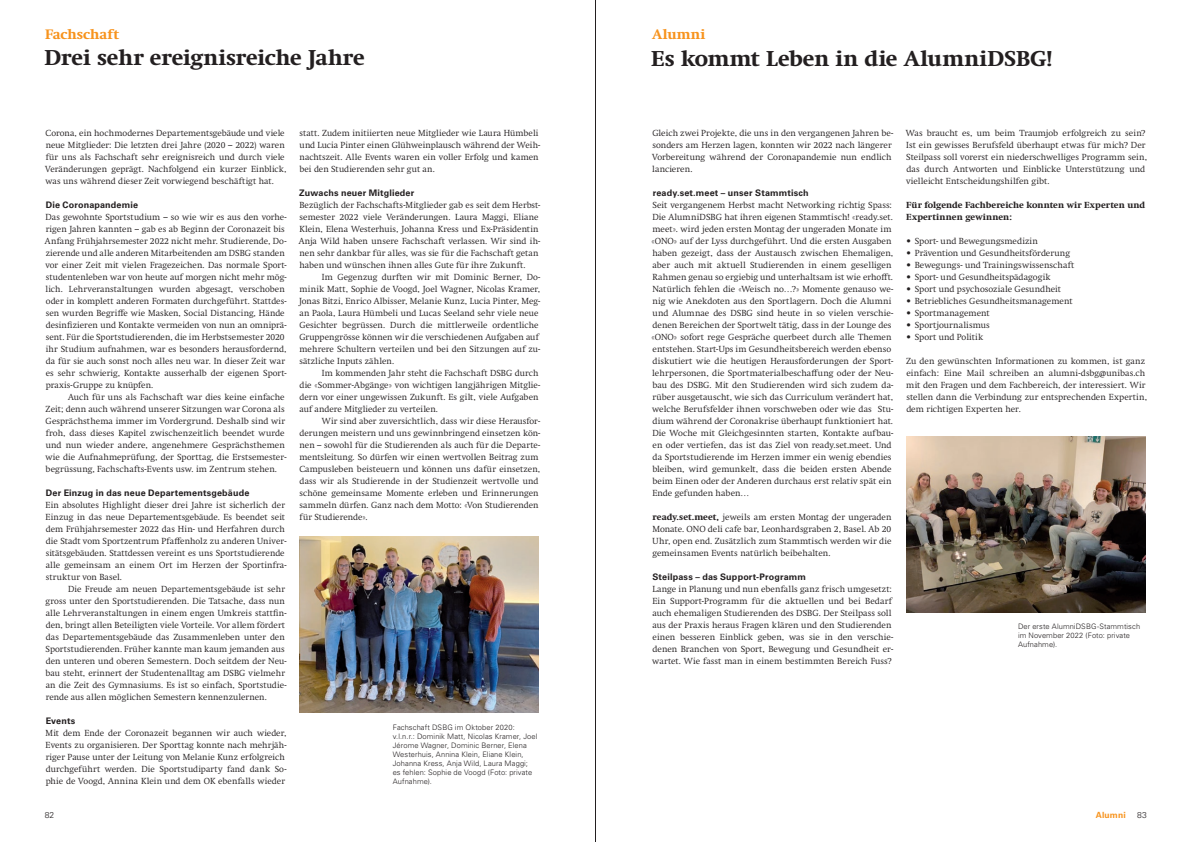
<style>
.page{position:relative;width:1191px;height:842px;background:#fff}
.page>*{position:absolute;margin:0;border:0;box-sizing:border-box;transform-origin:0 0}
.t1{font:700 22px "Swift Neue LT Pro";color:#231f20}
.t2{font:700 14px "Swift Neue LT Pro";letter-spacing:.01em;color:#f7931d}
.t3{font:300 9px/12px "Swift Neue LT Pro";letter-spacing:.01em;color:#231f20}
.t4{font:700 9px "Univers LT Std";letter-spacing:.015em;color:#231f20}
.t5{font:700 9px/12px "Swift Neue LT Pro";letter-spacing:.01em;color:#231f20}
.t6{font:700 8.5px "Univers LT Std";letter-spacing:.015em;color:#f7931d}
.t7{font:300 8.5px "Univers LT Std";color:#231f20}
.t8{font:300 7.5px/9px "Univers LT Std";letter-spacing:.01em;color:#231f20}
.s1{font-weight:700}
</style>
<div class="page">
<img style="left:299px;top:537px;width:240px;height:175px">
<img style="left:906px;top:436px;width:239px;height:176px">
<hr style="left:595px;top:0;width:1px;height:842px;background:#231f20">
<h2 class="t2" style="left:45px;top:26px;width:75px">Fachschaft</h2>
<h1 class="t1" style="left:44px;top:45px;width:322px">Drei sehr ereignisreiche Jahre</h1>
<p class="t3" style="left:45px;top:127px;width:243px">Corona, ein hochmodernes Departementsgebäude und viele neue Mitglieder: Die letzten drei Jahre (2020 – 2022) waren für uns als Fachschaft sehr ereignisreich und durch viele Veränderungen geprägt. Nachfolgend ein kurzer Einblick, was uns während dieser Zeit vorwiegend beschäftigt hat.</p>
<p class="t4" style="left:46px;top:200px;width:94px">Die Coronapandemie</p>
<p class="t3" style="left:45px;top:211px;width:243px">Das gewohnte Sportstudium – so wie wir es aus den vorhe&shy;rigen Jahren kannten – gab es ab Beginn der Coronazeit bis Anfang Frühjahrsemester 2022 nicht mehr. Studierende, Do&shy;zierende und alle anderen Mitarbeitenden am DSBG standen vor einer Zeit mit vielen Fragezeichen. Das normale Sport&shy;studentenleben war von heute auf morgen nicht mehr mög&shy;lich. Lehrveranstaltungen wurden abgesagt, verschoben oder in komplett anderen Formaten durchgeführt. Stattdes&shy;sen wurden Begriffe wie Masken, Social Distancing, Hände desinfizieren und Kontakte vermeiden von nun an omniprä&shy;sent. Für die Sportstudierenden, die im Herbstsemester 2020 ihr Studium aufnahmen, war es besonders herausfordernd, da für sie auch sonst noch alles neu war. In dieser Zeit war es sehr schwierig, Kontakte ausserhalb der eigenen Sport&shy;praxis-Gruppe zu knüpfen.</p>
<p class="t3" style="left:45px;top:391px;width:243px;text-indent:23px">Auch für uns als Fachschaft war dies keine einfache Zeit; denn auch während unserer Sitzungen war Corona als Gesprächsthema immer im Vordergrund. Deshalb sind wir froh, dass dieses Kapitel zwischenzeitlich beendet wurde und nun wieder andere, angenehmere Gesprächsthemen wie die Aufnahmeprüfung, der Sporttag, die Erstsemester&shy;begrüssung, Fachschafts-Events usw. im Zentrum stehen.</p>
<p class="t4" style="left:46px;top:488px;width:205px">Der Einzug in das neue Departementsgebäude</p>
<p class="t3" style="left:46px;top:499px;width:242px">Ein absolutes Highlight dieser drei Jahre ist sicherlich der Einzug in das neue Departementsgebäude. Es beendet seit dem Frühjahrsemester 2022 das Hin- und Herfahren durch die Stadt vom Sportzentrum Pfaffenholz zu anderen Univer&shy;sitätsgebäuden. Stattdessen vereint es uns Sportstudierende alle gemeinsam an einem Ort im Herzen der Sportinfra&shy;struktur von Basel.</p>
<p class="t3" style="left:46px;top:583px;width:242px;text-indent:22px">Die Freude am neuen Departementsgebäude ist sehr gross unter den Sportstudierenden. Die Tatsache, dass nun alle Lehrveranstaltungen in einem engen Umkreis stattfin&shy;den, bringt allen Beteiligten viele Vorteile. Vor allem fördert das Departementsgebäude das Zusammenleben unter den Sportstudierenden. Früher kannte man kaum jemanden aus den unteren und oberen Semestern. Doch seitdem der Neu&shy;bau steht, erinnert der Studentenalltag am DSBG vielmehr an die Zeit des Gymnasiums. Es ist so einfach, Sportstudie&shy;rende aus allen möglichen Semestern kennenzulernen.</p>
<p class="t4" style="left:46px;top:716px;width:31px">Events</p>
<p class="t3" style="left:46px;top:727px;width:242px">Mit dem Ende der Coronazeit begannen wir auch wieder, Events zu organisieren. Der Sporttag konnte nach mehrjäh&shy;riger Pause unter der Leitung von Melanie Kunz erfolgreich durchgeführt werden. Die Sportstudiparty fand dank So&shy;phie de Voogd, Annina Klein und dem OK ebenfalls wieder</p>
<p class="t8" style="left:393px;top:723px;width:146px">Fachschaft DSBG im Oktober 2020: v.l.n.r.: Dominik Matt, Nicolas Kramer, Joel Jérome Wagner, Dominic Berner, Elena Westerhuis, Annina Klein, Eliane Klein, Johanna Kress, Anja Wild, Laura Maggi; es fehlen: Sophie de Voogd (Foto: private Aufnahme).</p>
<p class="t3" style="left:299px;top:127px;width:242px">statt. Zudem initiierten neue Mitglieder wie Laura Hümbeli und Lucia Pinter einen Glühweinplausch während der Weih&shy;nachtszeit. Alle Events waren ein voller Erfolg und kamen bei den Studierenden sehr gut an.</p>
<p class="t4" style="left:299px;top:188px;width:116px">Zuwachs neuer Mitglieder</p>
<p class="t3" style="left:299px;top:199px;width:243px">Bezüglich der Fachschafts-Mitglieder gab es seit dem Herbst&shy;semester 2022 viele Veränderungen. Laura Maggi, Eliane Klein, Elena Westerhuis, Johanna Kress und Ex-Präsidentin Anja Wild haben unsere Fachschaft verlassen. Wir sind ih&shy;nen sehr dankbar für alles, was sie für die Fachschaft getan haben und wünschen ihnen alles Gute für ihre Zukunft.</p>
<p class="t3" style="left:299px;top:271px;width:243px;text-indent:23px">Im Gegenzug durften wir mit Dominic Berner, Do&shy;minik Matt, Sophie de Voogd, Joel Wagner, Nicolas Kramer, Jonas Bitzi, Enrico Albisser, Melanie Kunz, Lucia Pinter, Meg&shy;an Paola, Laura Hümbeli und Lucas Seeland sehr viele neue Gesichter begrüssen. Durch die mittlerweile ordentliche Gruppengrösse können wir die verschiedenen Aufgaben auf mehrere Schultern verteilen und bei den Sitzungen auf zu&shy;sätzliche Inputs zählen.</p>
<p class="t3" style="left:299px;top:367px;width:242px;text-indent:22px">Im kommenden Jahr steht die Fachschaft DSBG durch die «Sommer-Abgänge» von wichtigen langjährigen Mitglie&shy;dern vor einer ungewissen Zukunft. Es gilt, viele Aufgaben auf andere Mitglieder zu verteilen.</p>
<p class="t3" style="left:299px;top:415px;width:242px;text-indent:22px">Wir sind aber zuversichtlich, dass wir diese Herausfor&shy;derungen meistern und uns gewinnbringend einsetzen kön&shy;nen – sowohl für die Studierenden als auch für die Departe&shy;mentsleitung. So dürfen wir einen wertvollen Beitrag zum Campusleben beisteuern und können uns dafür einsetzen, dass wir als Studierende in der Studienzeit wertvolle und schöne gemeinsame Momente erleben und Erinnerungen sammeln dürfen. Ganz nach dem Motto: «Von Studierenden für Studierende».</p>
<h2 class="t2" style="left:652px;top:26px;width:54px">Alumni</h2>
<h1 class="t1" style="left:651px;top:45px;width:403px">Es kommt Leben in die AlumniDSBG!</h1>
<p class="t3" style="left:652px;top:127px;width:243px">Gleich zwei Projekte, die uns in den vergangenen Jahren be&shy;sonders am Herzen lagen, konnten wir 2022 nach längerer Vorbereitung während der Coronapandemie nun endlich lancieren.</p>
<p class="t4" style="left:652px;top:188px;width:157px">ready.set.meet – unser Stammtisch</p>
<p class="t3" style="left:651px;top:199px;width:243px">Seit vergangenem Herbst macht Networking richtig Spass:<br>Die AlumniDSBG hat ihren eigenen Stammtisch! «ready.set. meet». wird jeden ersten Montag der ungeraden Monate im «ONO» auf der Lyss durchgeführt. Und die ersten Ausgaben haben gezeigt, dass der Austausch zwischen Ehemaligen, aber auch mit aktuell Studierenden in einem geselligen Rahmen genau so ergiebig und unterhaltsam ist wie erhofft.<br>Natürlich fehlen die «Weisch no…?» Momente genauso we&shy;nig wie Anekdoten aus den Sportlagern. Doch die Alumni und Alumnae des DSBG sind heute in so vielen verschie&shy;denen Bereichen der Sportwelt tätig, dass in der Lounge des «ONO» sofort rege Gespräche querbeet durch alle Themen entstehen. Start-Ups im Gesundheitsbereich werden ebenso diskutiert wie die heutigen Herausforderungen der Sport&shy;lehrpersonen, die Sportmaterialbeschaffung oder der Neu&shy;bau des DSBG. Mit den Studierenden wird sich zudem da&shy;rüber ausgetauscht, wie sich das Curriculum verändert hat, welche Berufsfelder ihnen vorschweben oder wie das Stu&shy;dium während der Coronakrise überhaupt funktioniert hat.<br>Die Woche mit Gleichgesinnten starten, Kontakte aufbau&shy;en oder vertiefen, das ist das Ziel von ready.set.meet. Und da Sportstudierende im Herzen immer ein wenig ebendies bleiben, wird gemunkelt, dass die beiden ersten Abende beim Einen oder der Anderen durchaus erst relativ spät ein Ende gefunden haben…</p>
<p class="t3" style="left:652px;top:511px;width:241px;text-align:justify"><span class="s1">ready.set.meet,</span> jeweils am ersten Montag der ungeraden Monate. ONO deli cafe bar, Leonhardsgraben 2, Basel. Ab 20<br>Uhr, open end. Zusätzlich zum Stammtisch werden wir die gemeinsamen Events natürlich beibehalten.</p>
<p class="t4" style="left:652px;top:572px;width:155px">Steilpass – das Support-Programm</p>
<p class="t3" style="left:652px;top:583px;width:243px">Lange in Planung und nun ebenfalls ganz frisch umgesetzt:<br>Ein Support-Programm für die aktuellen und bei Bedarf auch ehemaligen Studierenden des DSBG. Der Steilpass soll aus der Praxis heraus Fragen klären und den Studierenden einen besseren Einblick geben, was sie in den verschie&shy;denen Branchen von Sport, Bewegung und Gesundheit er&shy;wartet. Wie fasst man in einem bestimmten Bereich Fuss?</p>
<p class="t3" style="left:905px;top:127px;width:243px">Was braucht es, um beim Traumjob erfolgreich zu sein?<br>Ist ein gewisses Berufsfeld überhaupt etwas für mich? Der Steilpass soll vorerst ein niederschwelliges Programm sein, das durch Antworten und Einblicke Unterstützung und vielleicht Entscheidungshilfen gibt.</p>
<p class="t5" style="left:906px;top:199px;width:240px">Für folgende Fachbereiche konnten wir Experten und<br>Expertinnen gewinnen:</p>
<p class="t3" style="left:906px;top:235px;width:133px">• Sport- und Bewegungsmedizin</p>
<p class="t3" style="left:906px;top:247px;width:165px">• Prävention und Gesundheitsförderung</p>
<p class="t3" style="left:906px;top:259px;width:169px">• Bewegungs- und Trainingswissenschaft</p>
<p class="t3" style="left:906px;top:271px;width:146px">• Sport- und Gesundheitspädagogik</p>
<p class="t3" style="left:906px;top:283px;width:156px">• Sport und psychosoziale Gesundheit</p>
<p class="t3" style="left:906px;top:295px;width:168px">• Betriebliches Gesundheitsmanagement</p>
<p class="t3" style="left:906px;top:307px;width:85px">• Sportmanagement</p>
<p class="t3" style="left:906px;top:319px;width:85px">• Sportjournalismus</p>
<p class="t3" style="left:906px;top:331px;width:78px">• Sport und Politik</p>
<p class="t3" style="left:906px;top:355px;width:242px">Zu den gewünschten Informationen zu kommen, ist ganz einfach: Eine Mail schreiben an alumni-dsbg@unibas.ch mit den Fragen und dem Fachbereich, der interessiert. Wir stellen dann die Verbindung zur entsprechenden Expertin, dem richtigen Experten her.</p>
<p class="t8" style="left:1018px;top:621px;width:124px">Der erste AlumniDSBG-Stammtisch im November 2022 (Foto: private<br>Aufnahme).</p>
<p class="t6" style="left:1095px;top:810px;width:31px">Alumni</p>
<p class="t7" style="left:45px;top:810px;width:11px">82</p>
<p class="t7" style="left:1137px;top:810px;width:11px">83</p>
</div>
